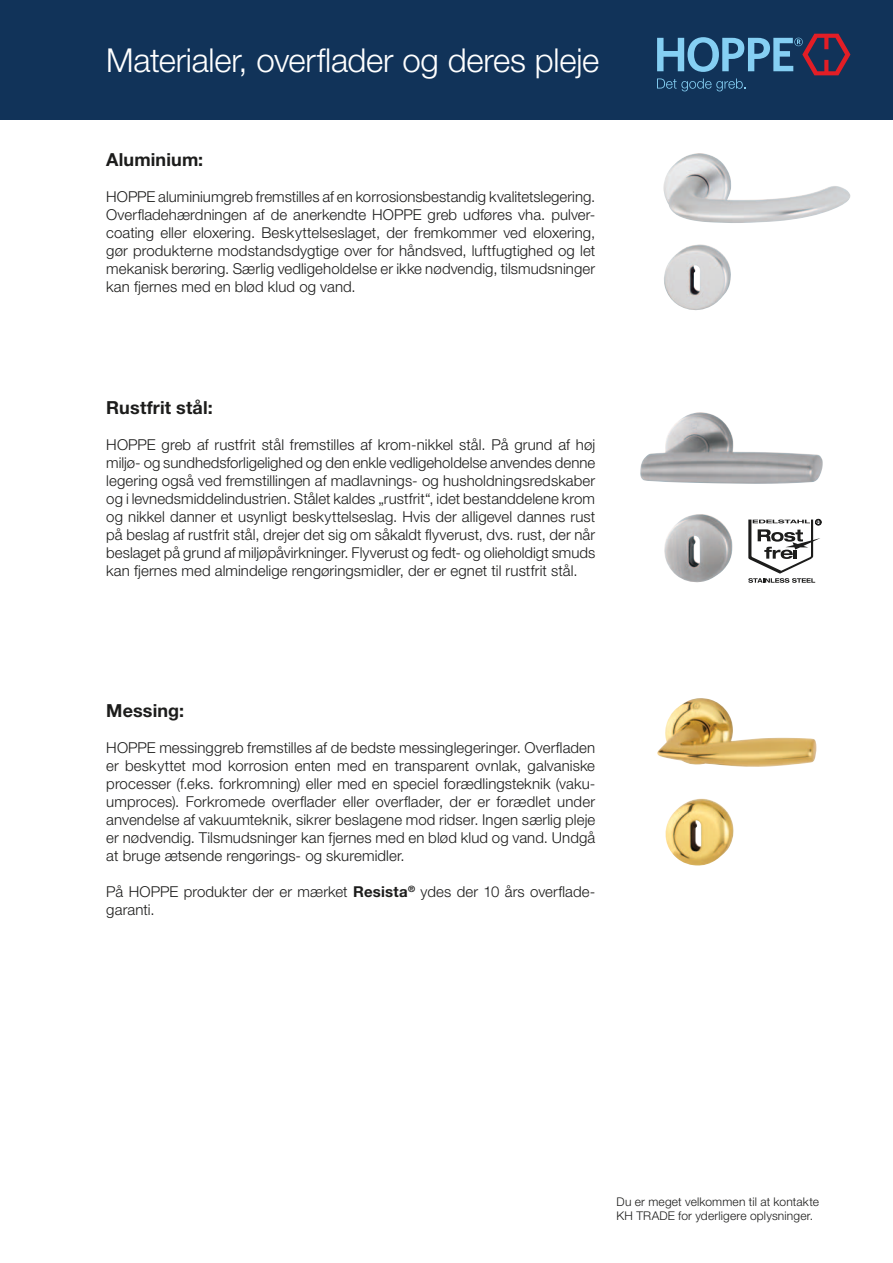
<style>
.page{position:relative;width:893px;height:1263px;background:#fff}
.page>*{position:absolute;margin:0;border:0;box-sizing:border-box;transform-origin:0 0}
.t1{font:300 33px "Helvetica Neue LTW1 G";letter-spacing:-.01em;color:#fff}
.t2{font:700 18px "Helvetica Neue LTW1 G";letter-spacing:.005em;color:#1c1c1b}
.t3{font:300 15px/18px "Helvetica Neue LTW1 G";letter-spacing:.005em;color:#1c1c1b;text-align:justify}
.t4{font:300 12px/14.4px "Helvetica Neue LTW1 G";letter-spacing:.015em;color:#1c1c1b}
.s1{font-weight:700}
</style>
<div class="page">
<div style="left:0;top:0;width:893px;height:119px;background:#113359"></div>
<svg style="left:657px;top:34px;width:193px;height:57px"></svg>
<img style="left:663px;top:153px;width:187px;height:157px">
<img style="left:657px;top:698px;width:159px;height:168px">
<img style="left:640px;top:412px;width:183px;height:170px">
<svg style="left:748px;top:519px;width:73px;height:64px"></svg>
<h1 class="t1" style="left:106px;top:40px;width:494px">Materialer, overflader og deres pleje</h1>
<p class="t2" style="left:106px;top:148px;width:99px">Aluminium:</p>
<p class="t3" style="left:106px;top:188px;width:490px">HOPPE aluminiumgreb fremstilles af en korrosionsbestandig kvalitetslegering.<br>Overfladehærdningen af de anerkendte HOPPE greb udføres vha. pulver&shy;coating eller eloxering. Beskyttelseslaget, der fremkommer ved eloxering, gør produkterne modstandsdygtige over for håndsved, luftfugtighed og let mekanisk berøring. Særlig vedligeholdelse er ikke nødvendig, tilsmudsninger kan fjernes med en blød klud og vand.</p>
<p class="t2" style="left:106px;top:397px;width:108px">Rustfrit stål:</p>
<p class="t3" style="left:106px;top:436px;width:490px">HOPPE greb af rustfrit stål fremstilles af krom-nikkel stål. På grund af høj miljø- og sundhedsforligelighed og den enkle vedligeholdelse anvendes denne legering også ved fremstillingen af madlavnings- og husholdningsredskaber og i levnedsmiddelindustrien. Stålet kaldes „rustfrit“, idet bestanddelene krom og nikkel danner et usynligt beskyttelseslag. Hvis der alligevel dannes rust på beslag af rustfrit stål, drejer det sig om såkaldt flyverust, dvs. rust, der når beslaget på grund af miljøpåvirkninger. Flyverust og fedt- og olieholdigt smuds kan fjernes med almindelige rengøringsmidler, der er egnet til rustfrit stål.</p>
<p class="t2" style="left:106px;top:699px;width:80px">Messing:</p>
<p class="t3" style="left:106px;top:738px;width:490px">HOPPE messinggreb fremstilles af de bedste messinglegeringer. Overfladen er beskyttet mod korrosion enten med en transparent ovnlak, galvaniske processer (f.eks. forkromning) eller med en speciel forædlingsteknik (vaku&shy;umproces). Forkromede overflader eller overflader, der er forædlet under anvendelse af vakuumteknik, sikrer beslagene mod ridser. Ingen særlig pleje er nødvendig. Tilsmudsninger kan fjernes med en blød klud og vand. Undgå at bruge ætsende rengørings- og skuremidler.</p>
<p class="t3" style="left:106px;top:882px;width:490px">På HOPPE produkter der er mærket <span class="s1">Resista</span><sup>®</sup> ydes der 10 års overflade&shy;garanti.</p>
<p class="t4" style="left:617px;top:1194px;width:204px">Du er meget velkommen til at kontakte<br>KH TRADE for yderligere oplysninger.</p>
</div>
